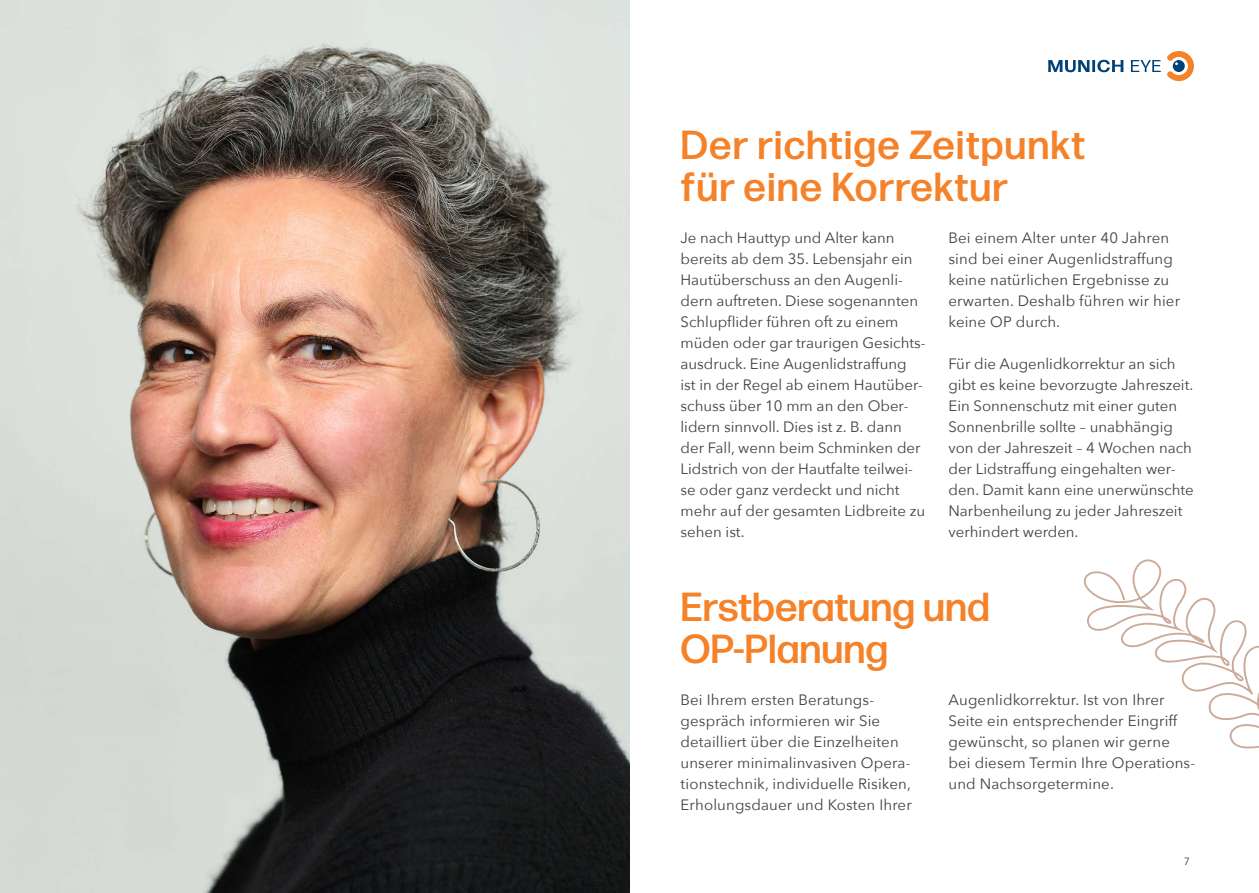
<style>
.page{position:relative;width:1259px;height:893px;background:#fff}
.page>*{position:absolute;margin:0;border:0;box-sizing:border-box;transform-origin:0 0}
.t1{font:500 40.5px/42px "Forma DJR Text";letter-spacing:.015em;color:#f58229}
.t2{font:15px/21px "Avenir Next";color:#414042}
.t3{font:10.5px "Avenir Next";color:#414042}
</style>
<div class="page">
<img style="left:0;top:0;width:629px;height:893px">
<svg style="left:1048px;top:60px;width:75px;height:12px"></svg>
<svg style="left:1131px;top:51px;width:63px;height:30px"></svg>
<svg style="left:1083px;top:559px;width:176px;height:190px"></svg>
<h1 class="t1" style="left:680px;top:123px;width:406px">Der richtige Zeitpunkt für eine Korrektur</h1>
<p class="t2" style="left:680px;top:227px;width:247px">Je nach Hauttyp und Alter kann bereits ab dem 35. Lebensjahr ein<br>Hautüberschuss an den Augenli&shy;dern auftreten. Diese sogenannten<br>Schlupflider führen oft zu einem müden oder gar traurigen Gesichts&shy;ausdruck. Eine Augenlidstraffung<br>ist in der Regel ab einem Hautüber&shy;schuss über 10 mm an den Ober&shy;lidern sinnvoll. Dies ist z. B. dann der Fall, wenn beim Schminken der<br>Lidstrich von der Hautfalte teilwei&shy;se oder ganz verdeckt und nicht mehr auf der gesamten Lidbreite zu sehen ist.</p>
<p class="t2" style="left:948px;top:227px;width:233px">Bei einem Alter unter 40 Jahren sind bei einer Augenlidstraffung keine natürlichen Ergebnisse zu erwarten. Deshalb führen wir hier keine OP durch.</p>
<p class="t2" style="left:948px;top:353px;width:247px">Für die Augenlidkorrektur an sich gibt es keine bevorzugte Jahreszeit.<br>Ein Sonnenschutz mit einer guten Sonnenbrille sollte – unabhängig von der Jahreszeit – 4 Wochen nach der Lidstraffung eingehalten wer&shy;den. Damit kann eine unerwünschte Narbenheilung zu jeder Jahreszeit verhindert werden.</p>
<h1 class="t1" style="left:680px;top:585px;width:311px">Erstberatung und<br>OP-Planung</h1>
<p class="t2" style="left:680px;top:689px;width:233px">Bei Ihrem ersten Beratungs&shy;gespräch informieren wir Sie detailliert über die Einzelheiten unserer minimalinvasiven Opera&shy;tionstechnik, individuelle Risiken, Erholungsdauer und Kosten Ihrer</p>
<p class="t2" style="left:948px;top:689px;width:247px">Augenlidkorrektur. Ist von Ihrer<br>Seite ein entsprechender Eingriff gewünscht, so planen wir gerne bei diesem Termin Ihre Operations&shy;und Nachsorgetermine.</p>
<p class="t3" style="left:1183px;top:852px;width:8px">7</p>
</div>
